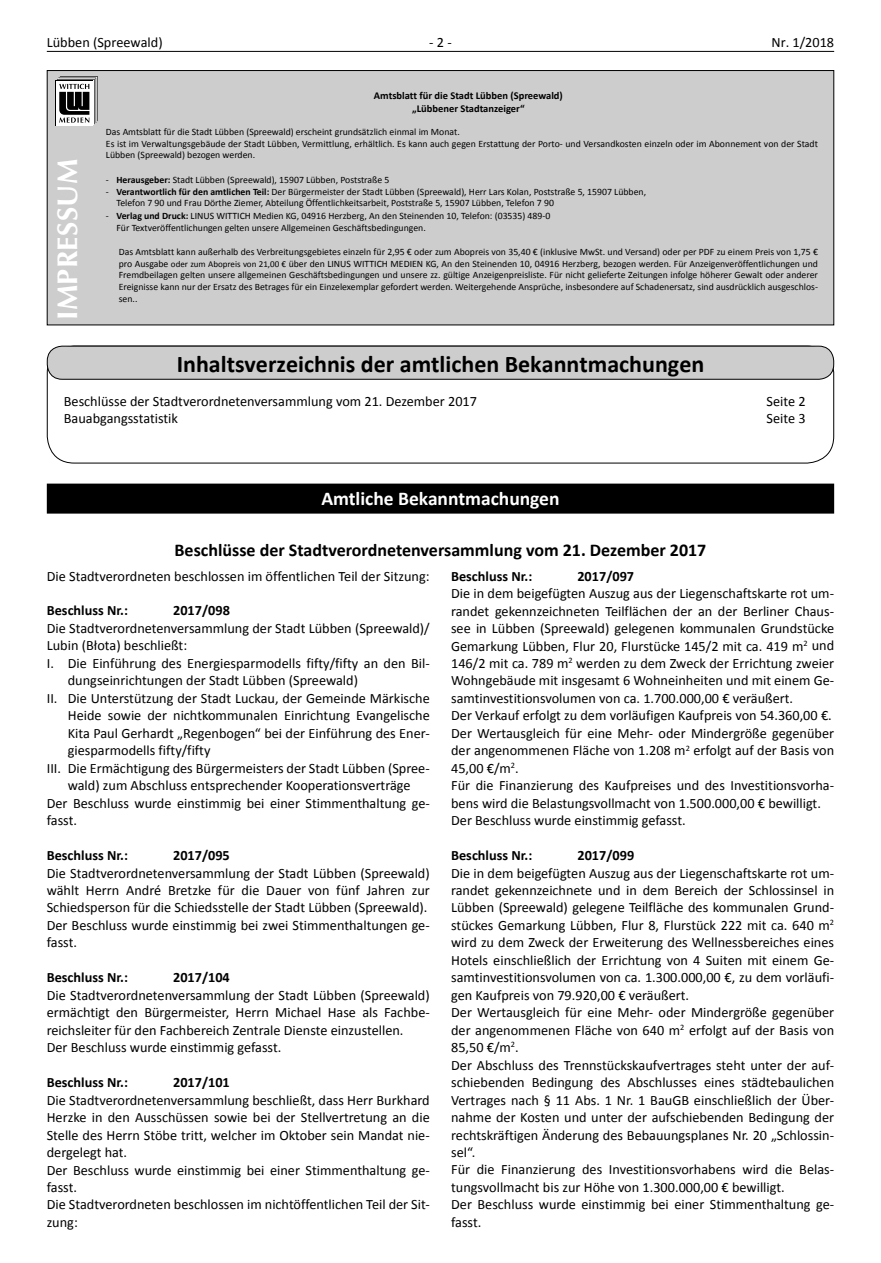
<style>
.page{position:relative;width:881px;height:1263px;background:#fff}
.page>*{position:absolute;margin:0;border:0;box-sizing:border-box;transform-origin:0 0}
.t1{font:700 28.5px "Optima LT";letter-spacing:.015em;color:#fff}
.t2{font:700 24px "Calibri";color:#000}
.t3{font:700 19.5px "Calibri";color:#fff}
.t4{font:700 18px "Calibri";color:#000}
.t5{font:14.25px/17.4px "Calibri";color:#000}
.t6{font:700 14.25px "Calibri";color:#000}
.t7{font:700 10.5px/12.6px "Calibri";color:#000;text-align:center}
.t8{font:9.75px/11.7px "Calibri";color:#000}
.t9{font:9px "Calibri";color:#000}
.s1{font-weight:700}
.s2{font-size:9.75px}
</style>
<div class="page">
<hr style="left:47px;top:51px;width:786px;height:1px;background:#000">
<div style="left:47px;top:346px;width:786px;height:33px;background:#cecdcd;border-radius:15px"></div>
<div style="left:47px;top:346px;width:786px;height:34px;border:1px solid #000;border-radius:15px"></div>
<div style="left:47px;top:70px;width:786px;height:255px;background:#cecdcd;border:1px solid #000"></div>
<svg style="left:55px;top:81px;width:38px;height:45px"></svg>
<div style="left:56px;top:81px;width:37px;height:44px;background:#fff"></div>
<svg style="left:57px;top:76px;width:41px;height:48px"></svg>
<div style="left:47px;top:483px;width:786px;height:30px;background:#9a9a9a"></div>
<div style="left:47px;top:484px;width:786px;height:30px;background:#000"></div>
<p class="t5" style="left:47px;top:33px;width:117px">Lübben (Spreewald)</p>
<p class="t5" style="left:429px;top:33px;width:24px">- 2 -</p>
<p class="t5" style="left:771px;top:33px;width:64px">Nr. 1/2018</p>
<h1 class="t1" style="left:51px;top:320px;width:163px;rotate:-90deg">IMPRESSUM</h1>
<p class="t7" style="left:374px;top:89px;width:190px">Amtsblatt für die Stadt Lübben (Spreewald) „Lübbener Stadtanzeiger“</p>
<p class="t8" style="left:106px;top:126px;width:713px">Das Amtsblatt für die Stadt Lübben (Spreewald) erscheint grundsätzlich einmal im Monat.<br>Es ist im Verwaltungsgebäude der Stadt Lübben, Vermittlung, erhältlich. Es kann auch gegen Erstattung der Porto- und Versandkosten einzeln oder im Abonnement von der Stadt<br>Lübben (Spreewald) bezogen werden.</p>
<p class="t8" style="left:106px;top:173px;width:285px">- <span class="s1">Herausgeber:</span> Stadt Lübben (Spreewald), 15907 Lübben, Poststraße 5</p>
<p class="t8" style="left:116px;top:185px;width:531px;text-indent:-11px">- <span class="s1">Verantwortlich für den amtlichen Teil:</span> Der Bürgermeister der Stadt Lübben (Spreewald), Herr Lars Kolan, Poststraße 5, 15907 Lübben,<br>Telefon 7 90 und Frau Dörthe Ziemer, Abteilung Öffentlichkeitsarbeit, Poststraße 5, 15907 Lübben, Telefon 7 90</p>
<p class="t8" style="left:116px;top:209px;width:435px;line-height:12.6px;text-indent:-11px">- <span class="s1">Verlag und Druck:</span> LINUS WITTICH Medien KG, 04916 Herzberg, An den Steinenden 10, Telefon: (03535) 489-0<br>Für Textveröffentlichungen gelten unsere Allgemeinen Geschäftsbedingungen.</p>
<p class="t8" style="left:119px;top:245px;width:700px">Das Amtsblatt kann außerhalb des Verbreitungsgebietes einzeln für 2,95 € oder zum Abopreis von 35,40 € (inklusive MwSt. und Versand) oder per PDF zu einem Preis von 1,75 €</p>
<p class="t9" style="left:119px;top:258px;width:219px"><span class="s2">pro Ausgabe</span> oder zum Abopreis von 21,00 € <span class="s2">über den Linus</span></p>
<p class="t8" style="left:353px;top:257px;width:14px">Wittich</p>
<p class="t8" style="left:390px;top:257px;width:14px">Medien</p>
<p class="t8" style="left:119px;top:257px;width:700px;text-align:justify;text-indent:307px">KG, An den Steinenden 10, 04916 Herzberg, bezogen werden. Für Anzeigenveröffentlichungen und Fremdbeilagen gelten unsere allgemeinen Geschäftsbedingungen und unsere zz. gültige Anzeigenpreisliste. Für nicht gelieferte Zeitungen infolge höherer Gewalt oder anderer Ereignisse kann nur der Ersatz des Betrages für ein Einzelexemplar gefordert werden. Weitergehende Ansprüche, insbesondere auf Schadenersatz, sind ausdrücklich ausgeschlos&shy;sen..</p>
<h2 class="t2" style="left:177px;top:349px;width:529px">Inhaltsverzeichnis der amtlichen Bekanntmachungen</h2>
<p class="t5" style="left:64px;top:392px;width:414px">Beschlüsse der Stadtverordnetenversammlung vom 21. Dezember 2017</p>
<p class="t5" style="left:766px;top:392px;width:41px">Seite 2</p>
<p class="t5" style="left:64px;top:409px;width:116px">Bauabgangsstatistik</p>
<p class="t5" style="left:766px;top:409px;width:41px">Seite 3</p>
<h3 class="t3" style="left:321px;top:486px;width:240px">Amtliche Bekanntmachungen</h3>
<p class="t4" style="left:174px;top:538px;width:533px">Beschlüsse der Stadtverordnetenversammlung vom 21. Dezember 2017</p>
<p class="t5" style="left:47px;top:566px;width:384px">Die Stadtverordneten beschlossen im öffentlichen Teil der Sitzung:</p>
<p class="t6" style="left:47px;top:602px;width:83px">Beschluss Nr.:</p>
<p class="t6" style="left:173px;top:602px;width:58px">2017/098</p>
<p class="t5" style="left:47px;top:619px;width:384px">Die Stadtverordnetenversammlung der Stadt Lübben (Spreewald)/</p>
<p class="t5" style="left:47px;top:636px;width:142px">Lubin (Błota) beschließt:</p>
<p class="t5" style="left:47px;top:654px;width:384px">I. Die Einführung des Energiesparmodells fifty/fifty an den Bil-</p>
<p class="t5" style="left:68px;top:671px;width:291px">dungseinrichtungen der Stadt Lübben (Spreewald)</p>
<p class="t5" style="left:47px;top:689px;width:384px">II. Die Unterstützung der Stadt Luckau, der Gemeinde Märkische</p>
<p class="t5" style="left:68px;top:706px;width:363px">Heide sowie der nichtkommunalen Einrichtung Evangelische</p>
<p class="t5" style="left:68px;top:724px;width:363px">Kita Paul Gerhardt „Regenbogen“ bei der Einführung des Ener-</p>
<p class="t5" style="left:68px;top:741px;width:144px">giesparmodells fifty/fifty</p>
<p class="t5" style="left:47px;top:759px;width:384px">III. Die Ermächtigung des Bürgermeisters der Stadt Lübben (Spree-</p>
<p class="t5" style="left:68px;top:776px;width:344px">wald) zum Abschluss entsprechender Kooperationsverträge</p>
<p class="t5" style="left:47px;top:793px;width:384px">Der Beschluss wurde einstimmig bei einer Stimmenthaltung ge-</p>
<p class="t5" style="left:47px;top:811px;width:32px">fasst.</p>
<p class="t6" style="left:47px;top:846px;width:83px">Beschluss Nr.:</p>
<p class="t6" style="left:173px;top:846px;width:58px">2017/095</p>
<p class="t5" style="left:47px;top:863px;width:384px">Die Stadtverordnetenversammlung der Stadt Lübben (Spreewald) wählt Herrn André Bretzke für die Dauer von fünf Jahren zur Schiedsperson für die Schiedsstelle der Stadt Lübben (Spreewald).<br>Der Beschluss wurde einstimmig bei zwei Stimmenthaltungen ge&shy;fasst.</p>
<p class="t6" style="left:47px;top:969px;width:83px">Beschluss Nr.:</p>
<p class="t6" style="left:173px;top:969px;width:58px">2017/104</p>
<p class="t5" style="left:47px;top:986px;width:384px">Die Stadtverordnetenversammlung der Stadt Lübben (Spreewald) ermächtigt den Bürgermeister, Herrn Michael Hase als Fachbe&shy;reichsleiter für den Fachbereich Zentrale Dienste einzustellen.<br>Der Beschluss wurde einstimmig gefasst.</p>
<p class="t6" style="left:47px;top:1073px;width:83px">Beschluss Nr.:</p>
<p class="t6" style="left:173px;top:1073px;width:58px">2017/101</p>
<p class="t5" style="left:47px;top:1090px;width:384px">Die Stadtverordnetenversammlung beschließt, dass Herr Burkhard Herzke in den Ausschüssen sowie bei der Stellvertretung an die Stelle des Herrn Stöbe tritt, welcher im Oktober sein Mandat nie&shy;dergelegt hat.<br>Der Beschluss wurde einstimmig bei einer Stimmenthaltung ge&shy;fasst.<br>Die Stadtverordneten beschlossen im nichtöffentlichen Teil der Sit&shy;zung:</p>
<p class="t6" style="left:451px;top:567px;width:83px">Beschluss Nr.:</p>
<p class="t6" style="left:577px;top:567px;width:58px">2017/097</p>
<p class="t5" style="left:451px;top:584px;width:384px">Die in dem beigefügten Auszug aus der Liegenschaftskarte rot um&shy;randet gekennzeichneten Teilflächen der an der Berliner Chaus&shy;see in Lübben (Spreewald) gelegenen kommunalen Grundstücke Gemarkung Lübben, Flur 20, Flurstücke 145/2 mit ca. 419 m<sup>2</sup> und 146/2 mit ca. 789 m<sup>2</sup> werden zu dem Zweck der Errichtung zweier Wohngebäude mit insgesamt 6 Wohneinheiten und mit einem Ge&shy;samtinvestitionsvolumen von ca. 1.700.000,00 € veräußert.<br>Der Verkauf erfolgt zu dem vorläufigen Kaufpreis von 54.360,00 €.<br>Der Wertausgleich für eine Mehr- oder Mindergröße gegenüber der angenommenen Fläche von 1.208 m<sup>2</sup> erfolgt auf der Basis von 45,00 €/m<sup>2</sup>.<br>Für die Finanzierung des Kaufpreises und des Investitionsvorha&shy;bens wird die Belastungsvollmacht von 1.500.000,00 € bewilligt.<br>Der Beschluss wurde einstimmig gefasst.</p>
<p class="t6" style="left:451px;top:846px;width:83px">Beschluss Nr.:</p>
<p class="t6" style="left:577px;top:846px;width:58px">2017/099</p>
<p class="t5" style="left:451px;top:863px;width:384px">Die in dem beigefügten Auszug aus der Liegenschaftskarte rot um&shy;randet gekennzeichnete und in dem Bereich der Schlossinsel in Lübben (Spreewald) gelegene Teilfläche des kommunalen Grund&shy;stückes Gemarkung Lübben, Flur 8, Flurstück 222 mit ca. 640 m<sup>2 </sup>wird zu dem Zweck der Erweiterung des Wellnessbereiches eines Hotels einschließlich der Errichtung von 4 Suiten mit einem Ge&shy;samtinvestitionsvolumen von ca. 1.300.000,00 €, zu dem vorläufi&shy;gen Kaufpreis von 79.920,00 € veräußert.<br>Der Wertausgleich für eine Mehr- oder Mindergröße gegenüber der angenommenen Fläche von 640 m<sup>2</sup> erfolgt auf der Basis von 85,50 €/m<sup>2</sup>.<br>Der Abschluss des Trennstückskaufvertrages steht unter der auf&shy;schiebenden Bedingung des Abschlusses eines städtebaulichen Vertrages nach § 11 Abs. 1 Nr. 1 BauGB einschließlich der Über&shy;nahme der Kosten und unter der aufschiebenden Bedingung der rechtskräftigen Änderung des Bebauungsplanes Nr. 20 „Schlossin&shy;sel“.<br>Für die Finanzierung des Investitionsvorhabens wird die Belas&shy;tungsvollmacht bis zur Höhe von 1.300.000,00 € bewilligt.<br>Der Beschluss wurde einstimmig bei einer Stimmenthaltung ge&shy;fasst.</p>
</div>
